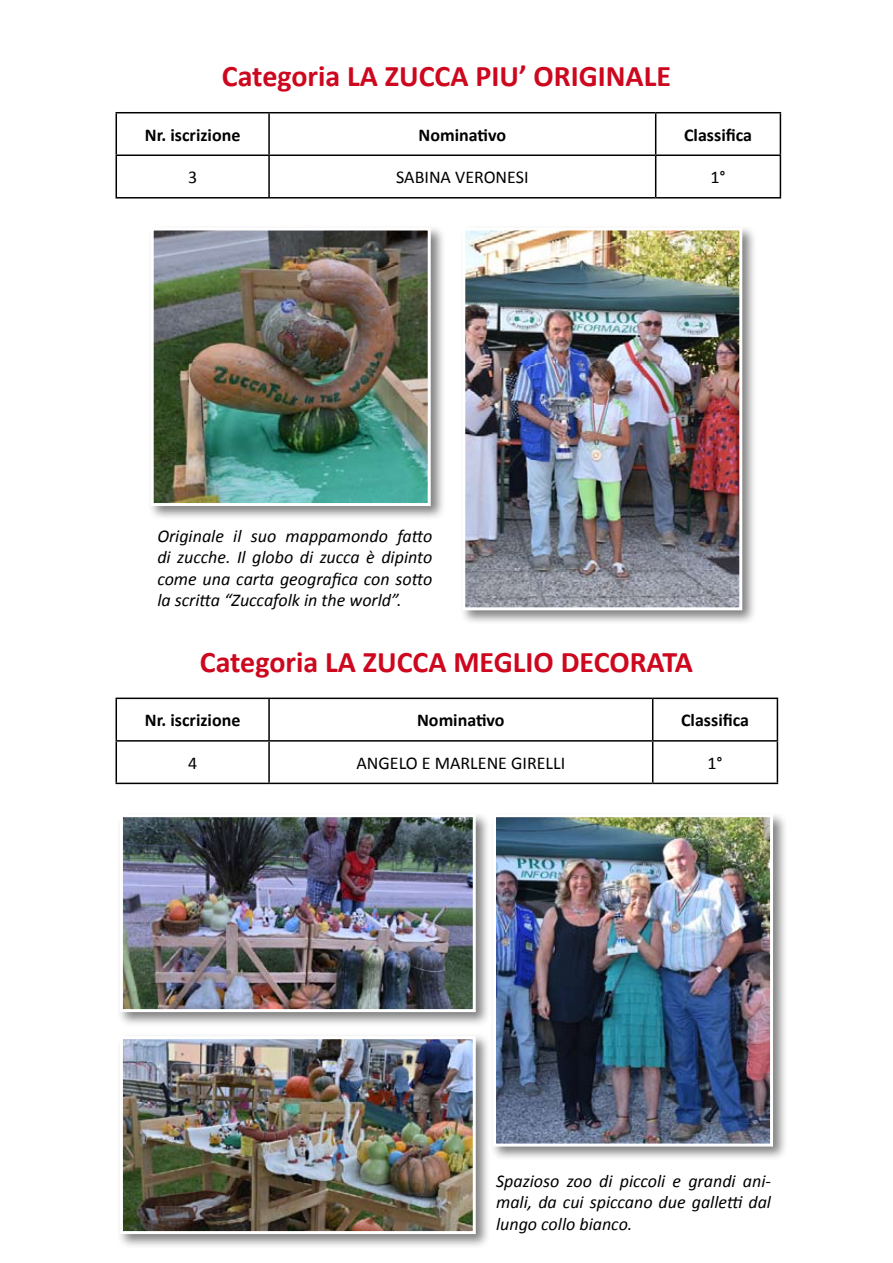
<style>
.page{position:relative;width:893px;height:1263px;background:#fff}
.page>*{position:absolute;margin:0;border:0;box-sizing:border-box;transform-origin:0 0}
.t1{font:700 30px "Calibri";color:#cd071e}
.t2{font:italic 18px/21.6px "Calibri";color:#000;text-align:justify}
.t3{font:700 18px "Calibri";color:#000}
.t4{font:18px "Calibri";color:#000}
</style>
<div class="page">
<hr style="left:116px;top:697px;width:153px;height:2px;background:#000">
<hr style="left:116px;top:699px;width:1px;height:41px;background:#000">
<hr style="left:269px;top:697px;width:384px;height:2px;background:#000">
<hr style="left:268px;top:699px;width:2px;height:41px;background:#000">
<hr style="left:653px;top:697px;width:125px;height:2px;background:#000">
<hr style="left:652px;top:699px;width:1px;height:41px;background:#000">
<hr style="left:777px;top:699px;width:1px;height:41px;background:#000">
<hr style="left:116px;top:740px;width:153px;height:2px;background:#000">
<hr style="left:116px;top:742px;width:1px;height:41px;background:#000">
<hr style="left:269px;top:740px;width:384px;height:2px;background:#000">
<hr style="left:268px;top:742px;width:2px;height:41px;background:#000">
<hr style="left:653px;top:740px;width:125px;height:2px;background:#000">
<hr style="left:652px;top:742px;width:1px;height:41px;background:#000">
<hr style="left:777px;top:742px;width:1px;height:41px;background:#000">
<hr style="left:116px;top:783px;width:153px;height:1px;background:#000">
<hr style="left:269px;top:783px;width:384px;height:1px;background:#000">
<hr style="left:653px;top:783px;width:125px;height:1px;background:#000">
<hr style="left:116px;top:112px;width:153px;height:1px;background:#000">
<hr style="left:116px;top:113px;width:1px;height:41px;background:#000">
<hr style="left:269px;top:112px;width:387px;height:1px;background:#000">
<hr style="left:268px;top:113px;width:2px;height:41px;background:#000">
<hr style="left:656px;top:112px;width:125px;height:1px;background:#000">
<hr style="left:655px;top:113px;width:1px;height:41px;background:#000">
<hr style="left:780px;top:113px;width:1px;height:41px;background:#000">
<hr style="left:116px;top:154px;width:153px;height:2px;background:#000">
<hr style="left:116px;top:156px;width:1px;height:41px;background:#000">
<hr style="left:269px;top:154px;width:387px;height:2px;background:#000">
<hr style="left:268px;top:156px;width:2px;height:41px;background:#000">
<hr style="left:656px;top:154px;width:125px;height:2px;background:#000">
<hr style="left:655px;top:156px;width:1px;height:41px;background:#000">
<hr style="left:780px;top:156px;width:1px;height:41px;background:#000">
<hr style="left:116px;top:197px;width:153px;height:2px;background:#000">
<hr style="left:269px;top:197px;width:387px;height:2px;background:#000">
<hr style="left:656px;top:197px;width:125px;height:2px;background:#000">
<div style="left:459px;top:224px;width:304px;height:408px;background:#000;opacity:.5"></div>
<img style="left:466px;top:231px;width:272px;height:375px">
<div style="left:462px;top:227px;width:280px;height:383px;border:3px solid #fff"></div>
<div style="left:147px;top:224px;width:305px;height:303px;background:#000;opacity:.5"></div>
<img style="left:155px;top:231px;width:272px;height:271px">
<div style="left:151px;top:227px;width:280px;height:279px;border:3px solid #fff"></div>
<div style="left:116px;top:811px;width:381px;height:222px;background:#000;opacity:.5"></div>
<img style="left:124px;top:818px;width:348px;height:190px">
<div style="left:120px;top:814px;width:356px;height:198px;border:3px solid #fff"></div>
<div style="left:116px;top:1033px;width:381px;height:222px;background:#000;opacity:.5"></div>
<img style="left:124px;top:1040px;width:348px;height:190px">
<div style="left:120px;top:1036px;width:356px;height:198px;border:3px solid #fff"></div>
<div style="left:489px;top:811px;width:305px;height:357px;background:#000;opacity:.5"></div>
<img style="left:497px;top:818px;width:272px;height:324px">
<div style="left:493px;top:814px;width:280px;height:332px;border:3px solid #fff"></div>
<h1 class="t1" style="left:222px;top:57px;width:451px">Categoria LA ZUCCA PIU’ ORIGINALE</h1>
<p class="t3" style="left:145px;top:123px;width:97px">Nr. iscrizione</p>
<p class="t3" style="left:419px;top:123px;width:89px">Nominativo</p>
<p class="t3" style="left:684px;top:123px;width:69px">Classifica</p>
<p class="t4" style="left:188px;top:166px;width:11px">3</p>
<p class="t4" style="left:396px;top:166px;width:134px">SABINA VERONESI</p>
<p class="t4" style="left:710px;top:166px;width:17px">1°</p>
<p class="t2" style="left:157px;top:524px;width:276px">Originale il suo mappamondo fatto di zucche. Il globo di zucca è dipinto come una carta geografica con sotto la scritta “Zuccafolk in the world”.</p>
<h1 class="t1" style="left:200px;top:643px;width:495px">Categoria LA ZUCCA MEGLIO DECORATA</h1>
<p class="t3" style="left:145px;top:709px;width:97px">Nr. iscrizione</p>
<p class="t3" style="left:417px;top:709px;width:89px">Nominativo</p>
<p class="t3" style="left:681px;top:709px;width:69px">Classifica</p>
<p class="t4" style="left:188px;top:751px;width:11px">4</p>
<p class="t4" style="left:357px;top:751px;width:210px">ANGELO E MARLENE GIRELLI</p>
<p class="t4" style="left:707px;top:751px;width:17px">1°</p>
<p class="t2" style="left:496px;top:1169px;width:276px">Spazioso zoo di piccoli e grandi ani&shy;mali, da cui spiccano due galletti dal lungo collo bianco.</p>
</div>
